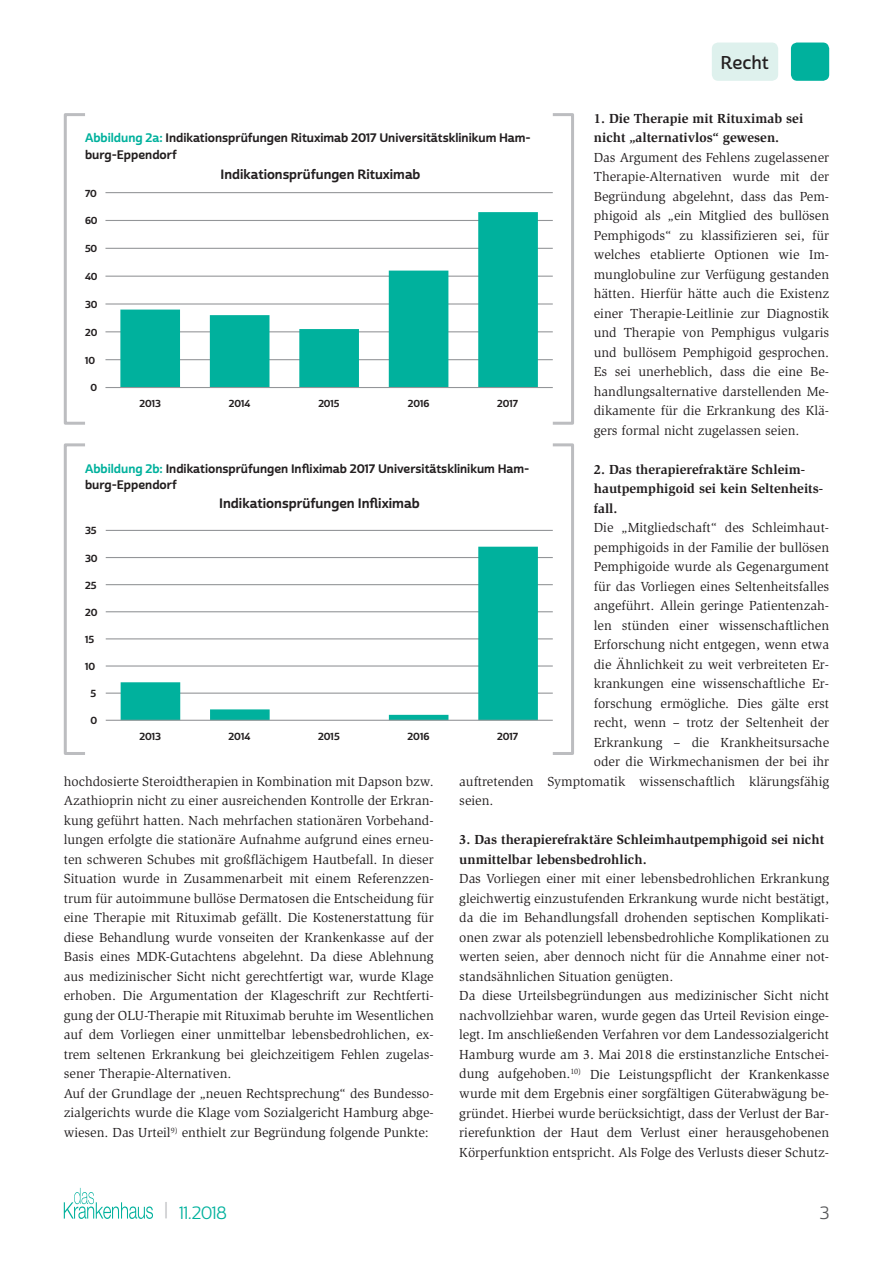
<style>
.page{position:relative;width:893px;height:1263px;background:#fff}
.page>*{position:absolute;margin:0;border:0;box-sizing:border-box;transform-origin:0 0}
.t1{font:18px "Cabrito Sans Nor Dem";letter-spacing:-.005em;color:#231f20}
.t2{font:17.25px "Cabrito Sans Nor Reg";color:#00b19d}
.t3{font:17.25px "Cabrito Sans Nor Reg";color:#57585a}
.t4{font:13.5px/19.5px "Slimbach Std";color:#231f20}
.t5{font:700 13.5px/19.5px "Slimbach Std";color:#231f20}
.t6{font:13.2px "Cabrito Sans Nor Bol";color:#231f20}
.t7{font:13.05px "Cabrito Sans Nor Bol";color:#231f20}
.t8{font:12px/16.5px "Cabrito Sans Nor Bol";color:#231f20}
.t9{font:9.9px "Cabrito Sans Nor Bol";color:#231f20}
.t10{font:9.75px "Cabrito Sans Nor Bol";color:#231f20}
.s1{color:#00b19d}
.s2{font-size:18.9px;color:#bcbdc0}
</style>
<div class="page">
<svg style="left:64px;top:1188px;width:89px;height:31px"></svg>
<div style="left:791px;top:43px;width:38px;height:38px;background:#00b19d;border-radius:6px"></div>
<div style="left:712px;top:43px;width:66px;height:38px;background:#def1ed;border-radius:6px"></div>
<div style="left:64px;top:113px;width:23px;height:312px;border:3px solid #bcbdc0"></div>
<div style="left:551px;top:113px;width:23px;height:312px;border:3px solid #bcbdc0"></div>
<hr style="left:105px;top:359px;width:448px;height:1px;background:#939598">
<hr style="left:105px;top:331px;width:448px;height:1px;background:#939598">
<hr style="left:105px;top:303px;width:448px;height:2px;background:#939598">
<hr style="left:105px;top:276px;width:448px;height:1px;background:#939598">
<hr style="left:105px;top:248px;width:448px;height:1px;background:#939598">
<hr style="left:105px;top:220px;width:448px;height:1px;background:#939598">
<hr style="left:105px;top:192px;width:448px;height:1px;background:#939598">
<svg style="left:120px;top:212px;width:418px;height:175px"></svg>
<hr style="left:105px;top:387px;width:448px;height:1px;background:#939598">
<div style="left:64px;top:443px;width:23px;height:312px;border:3px solid #bcbdc0"></div>
<div style="left:551px;top:443px;width:23px;height:312px;border:3px solid #bcbdc0"></div>
<hr style="left:106px;top:693px;width:447px;height:1px;background:#939598">
<hr style="left:106px;top:665px;width:447px;height:1px;background:#939598">
<hr style="left:106px;top:638px;width:447px;height:1px;background:#939598">
<hr style="left:106px;top:611px;width:447px;height:1px;background:#939598">
<hr style="left:106px;top:584px;width:447px;height:1px;background:#939598">
<hr style="left:106px;top:557px;width:447px;height:1px;background:#939598">
<hr style="left:106px;top:530px;width:447px;height:1px;background:#939598">
<svg style="left:121px;top:547px;width:417px;height:173px"></svg>
<hr style="left:106px;top:720px;width:447px;height:1px;background:#939598">
<h1 class="t1" style="left:720px;top:51px;width:50px">Recht</h1>
<p class="t5" style="left:594px;top:109px;width:211px">1. Die Therapie mit Rituximab sei nicht „alternativlos“ gewesen.</p>
<p class="t4" style="left:594px;top:148px;width:237px;text-align:justify">Das Argument des Fehlens zugelassener Therapie-Alternativen wurde mit der Begründung abgelehnt, dass das Pem&shy;phigoid als „ein Mitglied des bullösen Pemphigods“ zu klassifizieren sei, für welches etablierte Optionen wie Im&shy;munglobuline zur Verfügung gestanden hätten. Hierfür hätte auch die Existenz einer Therapie-Leitlinie zur Diagnostik und Therapie von Pemphigus vulgaris und bullösem Pemphigoid gesprochen.<br>Es sei unerheblich, dass die eine Be&shy;handlungsalternative darstellenden Me&shy;dikamente für die Erkrankung des Klä&shy;gers formal nicht zugelassen seien.</p>
<p class="t5" style="left:594px;top:459px;width:231px">2. Das therapierefraktäre Schleim&shy;hautpemphigoid sei kein Seltenheits&shy;fall.</p>
<p class="t4" style="left:594px;top:518px;width:237px">Die „Mitgliedschaft“ des Schleimhaut-</p>
<p class="t4" style="left:594px;top:538px;width:237px">pemphigoids in der Familie der bullösen</p>
<p class="t4" style="left:594px;top:557px;width:237px">Pemphigoide wurde als Gegenargument</p>
<p class="t4" style="left:594px;top:577px;width:237px">für das Vorliegen eines Seltenheitsfalles</p>
<p class="t4" style="left:594px;top:596px;width:236px">angeführt. Allein geringe Patientenzah-</p>
<p class="t4" style="left:594px;top:616px;width:237px">len stünden einer wissenschaftlichen</p>
<p class="t4" style="left:594px;top:635px;width:237px">Erforschung nicht entgegen, wenn etwa</p>
<p class="t4" style="left:594px;top:655px;width:237px">die Ähnlichkeit zu weit verbreiteten Er-</p>
<p class="t4" style="left:594px;top:674px;width:237px">krankungen eine wissenschaftliche Er-</p>
<p class="t4" style="left:594px;top:694px;width:237px">forschung ermögliche. Dies gälte erst</p>
<p class="t4" style="left:594px;top:713px;width:237px">recht, wenn – trotz der Seltenheit der</p>
<p class="t4" style="left:594px;top:733px;width:237px">Erkrankung – die Krankheitsursache</p>
<p class="t4" style="left:594px;top:752px;width:237px">oder die Wirkmechanismen der bei ihr</p>
<p class="t4" style="left:459px;top:772px;width:371px">auftretenden Symptomatik wissenschaftlich klärungsfähig</p>
<p class="t4" style="left:459px;top:791px;width:36px">seien.</p>
<p class="t5" style="left:459px;top:830px;width:366px">3. Das therapierefraktäre Schleimhautpemphigoid sei nicht unmittelbar lebensbedrohlich.</p>
<p class="t4" style="left:459px;top:869px;width:371px">Das Vorliegen einer mit einer lebensbedrohlichen Erkrankung gleichwertig einzustufenden Erkrankung wurde nicht bestätigt, da die im Behandlungsfall drohenden septischen Komplikati&shy;onen zwar als potenziell lebensbedrohliche Komplikationen zu werten seien, aber dennoch nicht für die Annahme einer not&shy;standsähnlichen Situation genügten.<br>Da diese Urteilsbegründungen aus medizinischer Sicht nicht nachvollziehbar waren, wurde gegen das Urteil Revision einge&shy;legt. Im anschließenden Verfahren vor dem Landessozialgericht Hamburg wurde am 3. Mai 2018 die erstinstanzliche Entschei&shy;dung aufgehoben.<sup>10)</sup> Die Leistungspflicht der Krankenkasse wurde mit dem Ergebnis einer sorgfältigen Güterabwägung be&shy;gründet. Hierbei wurde berücksichtigt, dass der Verlust der Bar&shy;rierefunktion der Haut dem Verlust einer herausgehobenen Körperfunktion entspricht. Als Folge des Verlusts dieser Schutz-</p>
<p class="t8" style="left:85px;top:130px;width:447px"><span class="s1">Abbildung 2a:</span> Indikationsprüfungen Rituximab 2017 Universitätsklinikum Ham&shy;burg-Eppendorf</p>
<p class="t7" style="left:221px;top:166px;width:201px">Indikationsprüfungen Rituximab</p>
<p class="t10" style="left:85px;top:187px;width:13px">70</p>
<p class="t10" style="left:85px;top:215px;width:14px">60</p>
<p class="t10" style="left:85px;top:243px;width:14px">50</p>
<p class="t10" style="left:85px;top:270px;width:14px">40</p>
<p class="t10" style="left:85px;top:298px;width:14px">30</p>
<p class="t10" style="left:85px;top:326px;width:14px">20</p>
<p class="t10" style="left:85px;top:354px;width:11px">10</p>
<p class="t10" style="left:91px;top:382px;width:8px">0</p>
<p class="t10" style="left:139px;top:397px;width:23px">2013</p>
<p class="t10" style="left:229px;top:397px;width:23px">2014</p>
<p class="t10" style="left:318px;top:397px;width:23px">2015</p>
<p class="t10" style="left:408px;top:397px;width:23px">2016</p>
<p class="t10" style="left:497px;top:397px;width:22px">2017</p>
<p class="t8" style="left:85px;top:460px;width:446px"><span class="s1">Abbildung 2b:</span> Indikationsprüfungen Infliximab 2017 Universitätsklinikum Ham&shy;burg-Eppendorf</p>
<p class="t6" style="left:219px;top:495px;width:202px">Indikationsprüfungen Infliximab</p>
<p class="t9" style="left:85px;top:525px;width:13px">35</p>
<p class="t9" style="left:85px;top:552px;width:14px">30</p>
<p class="t9" style="left:85px;top:579px;width:13px">25</p>
<p class="t9" style="left:85px;top:606px;width:14px">20</p>
<p class="t9" style="left:85px;top:633px;width:11px">15</p>
<p class="t9" style="left:85px;top:660px;width:12px">10</p>
<p class="t9" style="left:91px;top:687px;width:7px">5</p>
<p class="t9" style="left:91px;top:714px;width:8px">0</p>
<p class="t9" style="left:139px;top:730px;width:23px">2013</p>
<p class="t9" style="left:229px;top:730px;width:23px">2014</p>
<p class="t9" style="left:318px;top:730px;width:23px">2015</p>
<p class="t9" style="left:408px;top:730px;width:23px">2016</p>
<p class="t9" style="left:497px;top:730px;width:23px">2017</p>
<p class="t4" style="left:64px;top:772px;width:371px">hochdosierte Steroidtherapien in Kombination mit Dapson bzw.<br>Azathioprin nicht zu einer ausreichenden Kontrolle der Erkran&shy;kung geführt hatten. Nach mehrfachen stationären Vorbehand&shy;lungen erfolgte die stationäre Aufnahme aufgrund eines erneu&shy;ten schweren Schubes mit großflächigem Hautbefall. In dieser Situation wurde in Zusammenarbeit mit einem Referenzzen&shy;trum für autoimmune bullöse Dermatosen die Entscheidung für eine Therapie mit Rituximab gefällt. Die Kostenerstattung für diese Behandlung wurde vonseiten der Krankenkasse auf der Basis eines MDK-Gutachtens abgelehnt. Da diese Ablehnung aus medizinischer Sicht nicht gerechtfertigt war, wurde Klage erhoben. Die Argumentation der Klageschrift zur Rechtferti&shy;gung der OLU-Therapie mit Rituximab beruhte im Wesentlichen auf dem Vorliegen einer unmittelbar lebensbedrohlichen, ex&shy;trem seltenen Erkrankung bei gleichzeitigem Fehlen zugelas&shy;sener Therapie-Alternativen.<br>Auf der Grundlage der „neuen Rechtsprechung“ des Bundesso&shy;zialgerichts wurde die Klage vom Sozialgericht Hamburg abge&shy;wiesen. Das Urteil<sup>9)</sup> enthielt zur Begründung folgende Punkte:</p>
<p class="t2" style="left:164px;top:1202px;width:64px"><span class="s2">|</span> 11.2018</p>
<p class="t3" style="left:820px;top:1202px;width:11px">3</p>
</div>
